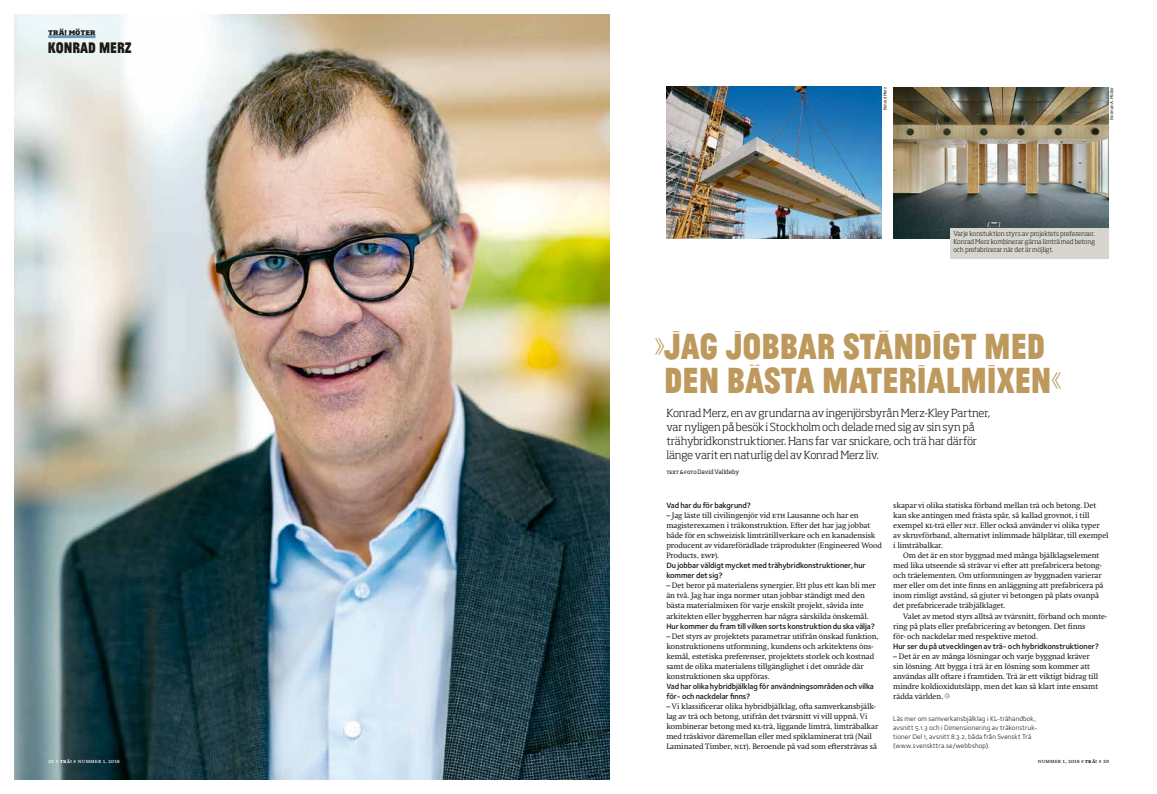
<style>
.page{position:relative;width:1157px;height:794px;background:#fff}
.page>*{position:absolute;margin:0;border:0;box-sizing:border-box;transform-origin:0 0}
.t1{font:38px/34px "Jean Luc";color:#be995d}
.t2{font:16px "Jean Luc";color:#1d1914}
.t3{font:300 11px/14px "Soho Std";letter-spacing:-.015em;color:#1d1914}
.t4{font:8px/10px "Swift Neue LT Pro";letter-spacing:-.01em;color:#1d1914}
.t5{font:8px/10px "Foundry Sterling Demi OSF";letter-spacing:-.01em;color:#1d1914}
.t6{font:800 8px "Soho Std";color:#1d1914}
.t7{font:7px/9px "Foundry Sterling Book OSF";letter-spacing:.015em;color:#1d1914}
.t8{font:300 6.5px/8px "Soho Std";letter-spacing:-.01em;color:#1d1914;text-align:justify}
.t9{font:6px "Soho Std";letter-spacing:-.01em;color:#1d1914}
.t10{font:6px "Swift Neue LT Pro";letter-spacing:.005em;color:#1d1914}
.t11{font:6px "Swift Neue LT Pro";letter-spacing:.005em;color:#fff}
.t12{font:4px "Soho Std";letter-spacing:-.02em;color:#1d1914}
.s1{font-weight:700}
.s2{font-weight:700;font-size:5.5px}
</style>
<div class="page">
<img style="left:893px;top:87px;width:215px;height:151px">
<img style="left:666px;top:87px;width:216px;height:151px">
<img style="left:14px;top:14px;width:595px;height:766px">
<hr style="left:48px;top:35px;width:47px;height:3px;background:#7295ba">
<svg style="left:944px;top:693px;width:5px;height:5px"></svg>
<div style="left:950px;top:228px;width:158px;height:30px;background:#d6d6cf"></div>
<p class="t6" style="left:48px;top:26px;width:49px">trä! möter</p>
<h2 class="t2" style="left:48px;top:37px;width:85px">KONRAD MERZ</h2>
<p class="t11" style="left:48px;top:757px;width:73px">28 <span class="s1">»</span> <span class="s2">trä!</span> <span class="s1">»</span> nummer 1, 2018</p>
<p class="t12" style="left:882px;top:110px;width:25px;rotate:-90deg">Konrad Merz</p>
<p class="t12" style="left:1109px;top:120px;width:34px;rotate:-90deg">Norman A. Müller</p>
<p class="t8" style="left:953px;top:230px;width:143px">Varje konstuktion styrs av projektets preferenser.<br>Konrad Merz kombinerar gärna limträ med betong och prefabricerar när det är möjligt.</p>
<h1 class="t1" style="left:654px;top:327px;width:409px">»JAG JOBBAR STÄNDIGT MED<br>DEN BÄSTA MATERIALMIXEN«</h1>
<p class="t3" style="left:666px;top:406px;width:325px">Konrad Merz, en av grundarna av ingenjörsbyrån Merz-Kley Partner, var nyligen på besök i Stockholm och delade med sig av sin syn på trähybridkonstruktioner. Hans far var snickare, och trä har därför länge varit en naturlig del av Konrad Merz liv.</p>
<p class="t9" style="left:666px;top:468px;width:74px">text &amp; foto David Valldeby</p>
<p class="t5" style="left:666px;top:500px;width:86px">Vad har du för bakgrund?</p>
<p class="t4" style="left:666px;top:511px;width:217px">– Jag läste till civilingenjör vid eth Lausanne och har en magisterexamen i träkonstruktion. Efter det har jag jobbat både för en schweizisk limträtillverkare och en kanadensisk producent av vidareförädlade träprodukter (Engineered Wood Products, ewp).</p>
<p class="t5" style="left:666px;top:560px;width:201px">Du jobbar väldigt mycket med trähybridkonstruktioner, hur kommer det sig?</p>
<p class="t4" style="left:666px;top:581px;width:211px">– Det beror på materialens synergier. Ett plus ett kan bli mer än två. Jag har inga normer utan jobbar ständigt med den bästa materialmixen för varje enskilt projekt, såvida inte arkitekten eller byggherren har några särskilda önskemål.</p>
<p class="t5" style="left:666px;top:620px;width:210px">Hur kommer du fram till vilken sorts konstruktion du ska välja?</p>
<p class="t4" style="left:666px;top:631px;width:214px">– Det styrs av projektets parametrar utifrån önskad funktion, konstruktionens utformning, kundens och arkitektens öns&shy;kemål, estetiska preferenser, projektets storlek och kostnad samt de olika materialens tillgänglighet i det område där konstruktionen ska uppföras.</p>
<p class="t5" style="left:666px;top:680px;width:209px">Vad har olika hybridbjälklag för användningsområden och vilka för- och nackdelar finns?</p>
<p class="t4" style="left:666px;top:701px;width:213px">– Vi klassificerar olika hybridbjälklag, ofta samverkansbjälk&shy;lag av trä och betong, utifrån det tvärsnitt vi vill uppnå. Vi kombinerar betong med kl-trä, liggande limträ, limträbalkar med träskivor däremellan eller med spiklaminerat trä (Nail Laminated Timber, nlt). Beroende på vad som eftersträvas så</p>
<p class="t4" style="left:893px;top:501px;width:217px">skapar vi olika statiska förband mellan trä och betong. Det kan ske antingen med frästa spår, så kallad grovnot, i till exempel kl-trä eller nlt. Eller också använder vi olika typer av skruvförband, alternativt inlimmade hålplåtar, till exempel i limträbalkar.</p>
<p class="t4" style="left:893px;top:551px;width:212px;text-indent:10px">Om det är en stor byggnad med många bjälklagselement med lika utseende så strävar vi efter att prefabricera betong&shy;och träelementen. Om utformningen av byggnaden varierar mer eller om det inte finns en anläggning att prefabricera på inom rimligt avstånd, så gjuter vi betongen på plats ovanpå det prefabricerade träbjälklaget.</p>
<p class="t4" style="left:893px;top:611px;width:215px;text-indent:10px">Valet av metod styrs alltså av tvärsnitt, förband och monte&shy;ring på plats eller prefabricering av betongen. Det finns<br>för- och nackdelar med respektive metod.</p>
<p class="t5" style="left:893px;top:640px;width:207px">Hur ser du på utvecklingen av trä- och hybridkonstruktioner?</p>
<p class="t4" style="left:893px;top:651px;width:206px">– Det är en av många lösningar och varje byggnad kräver sin lösning. Att bygga i trä är en lösning som kommer att användas allt oftare i framtiden. Trä är ett viktigt bidrag till mindre koldioxidutsläpp, men det kan så klart inte ensamt rädda världen.</p>
<p class="t7" style="left:893px;top:714px;width:146px">Läs mer om samverkansbjälklag i KL-trähandbok, avsnitt 5.1.3 och i Dimensionering av träkonstruk&shy;tioner Del 1, avsnitt 8.3.2, båda från Svenskt Trä (www.svenskttra.se/webbshop).</p>
<p class="t10" style="left:1037px;top:757px;width:73px">nummer 1, 2018 <span class="s1">»</span> <span class="s2">trä!</span> <span class="s1">»</span> 29</p>
</div>
